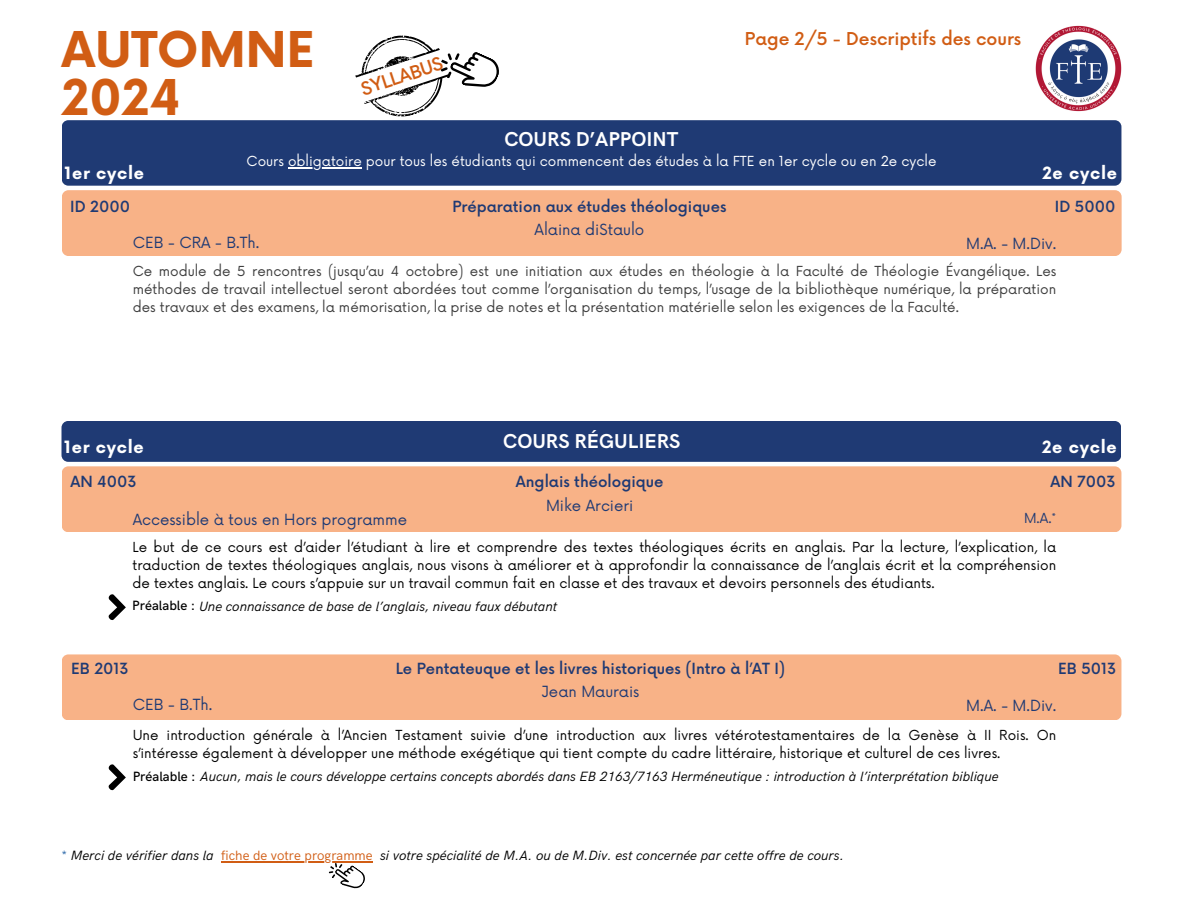
<style>
.page{position:relative;width:1186px;height:918px;background:#fff}
.page>*{position:absolute;margin:0;border:0;box-sizing:border-box;transform-origin:0 0}
.t1{font:700 48px/48.3px "Now";color:#d15d14}
.t2{font:700 20.1px "HK Grotesk";color:#fff}
.t3{font:600 19.5px "HK Grotesk";color:#d15d14}
.t4{font:500 17.25px "Now";color:#d15d14}
.t5{font:700 16.5px "Now";letter-spacing:.04em;color:#fff}
.t6{font:500 15px "Now";color:#1f3a74}
.t7{font:15px "Now";color:#1f3a74}
.t8{font:13.5px/18px "Now";color:#000}
.t9{font:13.5px/18px "Now";color:#3d3d3d;text-align:justify}
.t10{font:italic 13.5px "HK Grotesk";color:#000}
.t11{font:13.5px "Now";color:#fff}
.t12{font:13.5px "Now";color:#1f3a74}
.s1{font-weight:500;font-style:normal}
.s2{font-style:normal;color:#004a98}
.s3{font-style:normal;color:#d15d14}
</style>
<div class="page">
<img style="left:1035px;top:25px;width:87px;height:87px">
<div style="left:62px;top:120px;width:1059px;height:66px;background:#1f3a74"></div>
<svg style="left:352px;top:35px;width:152px;height:93px"></svg>
<div style="left:62px;top:190px;width:1059px;height:66px;background:#f8b287"></div>
<div style="left:61px;top:421px;width:1060px;height:41px;background:#1f3a74"></div>
<div style="left:62px;top:466px;width:1059px;height:66px;background:#f8b287"></div>
<div style="left:62px;top:654px;width:1059px;height:66px;background:#f8b287"></div>
<svg style="left:108px;top:594px;width:18px;height:26px"></svg>
<svg style="left:108px;top:764px;width:18px;height:27px"></svg>
<hr style="left:221px;top:862px;width:152px;height:1px;background:#d15d14">
<svg style="left:328px;top:861px;width:41px;height:28px"></svg>
<hr style="left:288px;top:167px;width:74px;height:1px;background:#fff">
<p class="t1" style="left:62px;top:28px;width:254px">AUTOMNE<br>2024</p>
<p class="t4" style="left:745px;top:30px;width:278px">Page 2/5 - Descriptifs des cours</p>
<p class="t3" style="left:358px;top:79px;width:87px;rotate:-18deg">SYLLABUS</p>
<h4 class="t2" style="left:504px;top:128px;width:175px">COURS D’APPOINT</h4>
<h6 class="t11" style="left:247px;top:154px;width:691px">Cours obligatoire pour tous les étudiants qui commencent des études à la FTE en 1er cycle ou en 2e cycle</h6>
<p class="t5" style="left:65px;top:164px;width:81px">1er cycle</p>
<p class="t5" style="left:1042px;top:164px;width:76px">2e cycle</p>
<h2 class="t6" style="left:70px;top:198px;width:61px">ID 2000</h2>
<h3 class="t6" style="left:452px;top:198px;width:275px">Préparation aux études théologiques</h3>
<h3 class="t6" style="left:1055px;top:198px;width:62px">ID 5000</h3>
<h4 class="t7" style="left:534px;top:221px;width:111px">Alaina diStaulo</h4>
<p class="t7" style="left:133px;top:235px;width:128px">CEB - CRA - B.Th.</p>
<p class="t7" style="left:966px;top:235px;width:92px">M.A. - M.Div.</p>
<h4 class="t9" style="left:133px;top:263px;width:925px">Ce module de 5 rencontres (jusqu’au 4 octobre) est une initiation aux études en théologie à la Faculté de Théologie Évangélique. Les méthodes de travail intellectuel seront abordées tout comme l’organisation du temps, l’usage de la bibliothèque numérique, la préparation des travaux et des examens, la mémorisation, la prise de notes et la présentation matérielle selon les exigences de la Faculté.</h4>
<h3 class="t5" style="left:64px;top:438px;width:81px">1er cycle</h3>
<h1 class="t2" style="left:503px;top:429px;width:179px">COURS RÉGULIERS</h1>
<p class="t5" style="left:1042px;top:438px;width:76px">2e cycle</p>
<p class="t6" style="left:70px;top:473px;width:68px">AN 4003</p>
<h5 class="t6" style="left:516px;top:473px;width:149px">Anglais théologique</h5>
<p class="t6" style="left:1050px;top:473px;width:67px">AN 7003</p>
<h6 class="t7" style="left:546px;top:497px;width:89px">Mike Arcieri</h6>
<p class="t7" style="left:133px;top:511px;width:276px">Accessible à tous en Hors programme</p>
<p class="t12" style="left:1024px;top:510px;width:34px">M.A.*</p>
<p class="t8" style="left:133px;top:539px;width:925px;text-align:justify">Le but de ce cours est d’aider l’étudiant à lire et comprendre des textes théologiques écrits en anglais. Par la lecture, l’explication, la traduction de textes théologiques anglais, nous visons à améliorer et à approfondir la connaissance de l’anglais écrit et la compréhension de textes anglais. Le cours s’appuie sur un travail commun fait en classe et des travaux et devoirs personnels des étudiants.</p>
<h2 class="t10" style="left:132px;top:598px;width:426px"><span class="s1">Préalable :</span> Une connaissance de base de l’anglais, niveau faux débutant</h2>
<p class="t6" style="left:71px;top:661px;width:59px">EB 2013</p>
<p class="t6" style="left:396px;top:661px;width:391px">Le Pentateuque et les livres historiques (Intro à l’AT I)</p>
<h6 class="t6" style="left:1058px;top:661px;width:60px">EB 5013</h6>
<h4 class="t7" style="left:541px;top:683px;width:99px">Jean Maurais</h4>
<p class="t7" style="left:133px;top:697px;width:81px">CEB - B.Th.</p>
<h6 class="t7" style="left:966px;top:697px;width:92px">M.A. - M.Div.</h6>
<h6 class="t8" style="left:133px;top:727px;width:925px">Une introduction générale à l’Ancien Testament suivie d’une introduction aux livres vétérotestamentaires de la Genèse à II Rois. On s’intéresse également à développer une méthode exégétique qui tient compte du cadre littéraire, historique et culturel de ces livres.</h6>
<h2 class="t10" style="left:133px;top:768px;width:867px"><span class="s1">Préalable :</span> Aucun, mais le cours développe certains concepts abordés dans EB 2163/7163 Herméneutique : introduction à l’interprétation biblique</h2>
<p class="t10" style="left:61px;top:848px;width:154px"><span class="s2">*</span> Merci de vérifier dans la</p>
<h3 class="t10" style="left:221px;top:848px;width:624px"><span class="s3">fiche de votre programme</span> si votre spécialité de M.A. ou de M.Div. est concernée par cette offre de cours.</h3>
</div>
